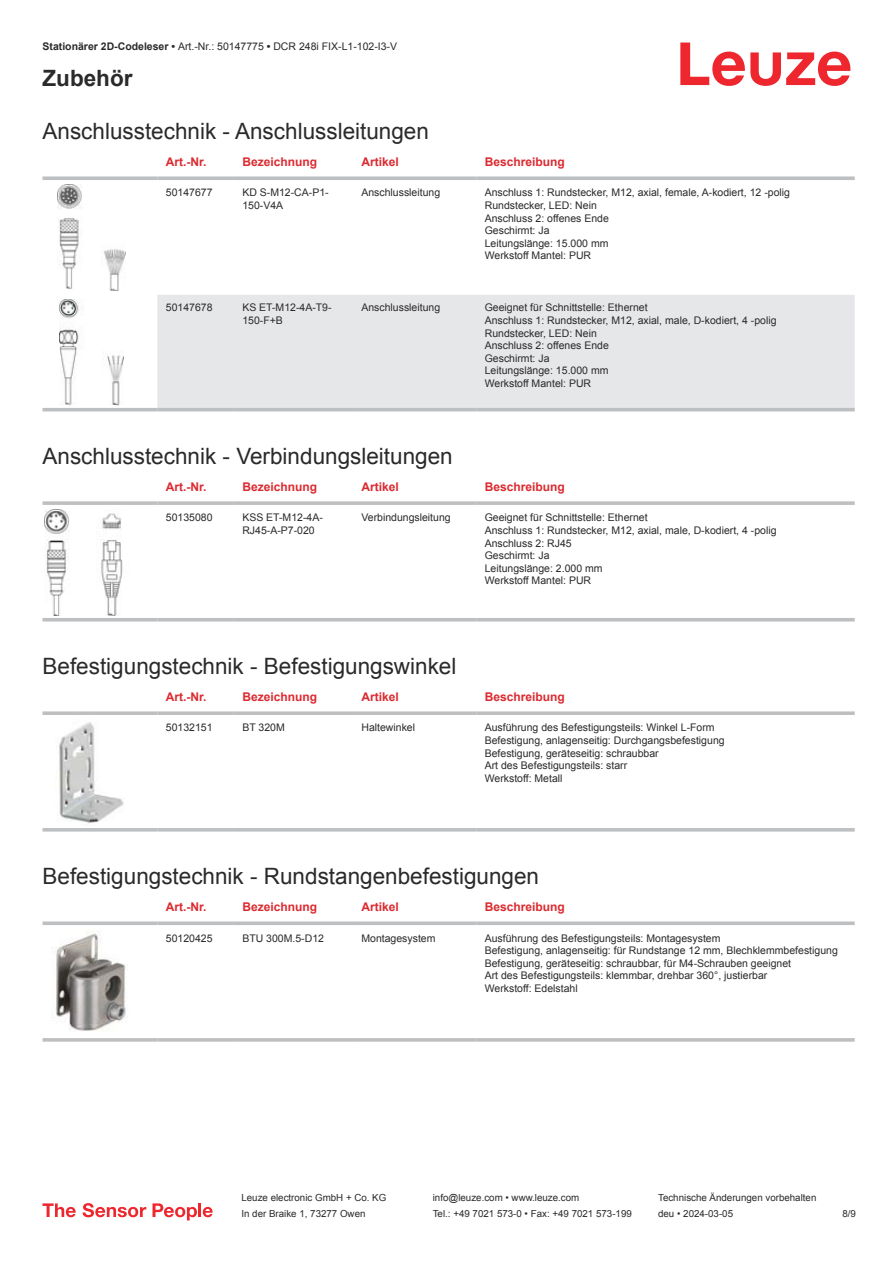
<style>
.page{position:relative;width:893px;height:1263px;background:#fff}
.page>*{position:absolute;margin:0;border:0;box-sizing:border-box;transform-origin:0 0}
.t1{font:22.5px "Arial";color:#2b292a}
.t2{font:700 22.5px "Arial";color:#2b292a}
.t3{font:700 12px "Arial";color:#db2a30}
.t4{font:10.5px/12.6px "Arial";color:#2b292a}
.t5{font:9.75px "Arial";color:#2b292a}
.s1{font-weight:700}
</style>
<div class="page">
<svg style="left:680px;top:43px;width:170px;height:43px"></svg>
<div style="left:157px;top:295px;width:698px;height:113px;background:#e6e7e9"></div>
<svg style="left:43px;top:176px;width:114px;height:4px"></svg>
<svg style="left:157px;top:176px;width:77px;height:4px"></svg>
<svg style="left:234px;top:176px;width:119px;height:4px"></svg>
<svg style="left:353px;top:176px;width:123px;height:4px"></svg>
<svg style="left:476px;top:176px;width:379px;height:4px;background:#c4c6c8"></svg>
<hr style="left:43px;top:408px;width:114px;height:3px;background:#bdbfc1">
<hr style="left:157px;top:408px;width:77px;height:3px;background:#bdbfc1">
<hr style="left:234px;top:408px;width:119px;height:3px;background:#bdbfc1">
<hr style="left:353px;top:408px;width:123px;height:3px;background:#bdbfc1">
<hr style="left:476px;top:408px;width:379px;height:3px;background:#bdbfc1">
<img style="left:57px;top:184px;width:68px;height:107px">
<img style="left:59px;top:299px;width:65px;height:106px">
<svg style="left:43px;top:515px;width:812px;height:107px"></svg>
<svg style="left:43px;top:501px;width:114px;height:4px"></svg>
<svg style="left:157px;top:501px;width:77px;height:4px"></svg>
<svg style="left:234px;top:501px;width:119px;height:4px"></svg>
<svg style="left:353px;top:501px;width:123px;height:4px"></svg>
<svg style="left:476px;top:501px;width:379px;height:4px;background:#c3c5c7"></svg>
<hr style="left:43px;top:618px;width:114px;height:3px;background:#bdbfc1">
<hr style="left:157px;top:618px;width:77px;height:3px;background:#bdbfc1">
<hr style="left:234px;top:618px;width:119px;height:3px;background:#bdbfc1">
<hr style="left:353px;top:618px;width:123px;height:3px;background:#bdbfc1">
<hr style="left:476px;top:618px;width:379px;height:3px;background:#bdbfc1">
<img style="left:45px;top:509px;width:93px;height:106px">
<svg style="left:43px;top:831px;width:812px;height:1px"></svg>
<svg style="left:43px;top:711px;width:114px;height:4px"></svg>
<svg style="left:157px;top:711px;width:77px;height:4px"></svg>
<svg style="left:234px;top:711px;width:119px;height:4px"></svg>
<svg style="left:353px;top:711px;width:123px;height:4px"></svg>
<svg style="left:476px;top:711px;width:379px;height:4px;background:#c3c5c7"></svg>
<hr style="left:43px;top:828px;width:114px;height:3px;background:#bdbfc1">
<hr style="left:157px;top:828px;width:77px;height:3px;background:#bdbfc1">
<hr style="left:234px;top:828px;width:119px;height:3px;background:#bdbfc1">
<hr style="left:353px;top:828px;width:123px;height:3px;background:#bdbfc1">
<hr style="left:476px;top:828px;width:379px;height:3px;background:#bdbfc1">
<img style="left:59px;top:722px;width:65px;height:101px">
<svg style="left:43px;top:921px;width:114px;height:4px"></svg>
<svg style="left:157px;top:921px;width:77px;height:4px"></svg>
<svg style="left:234px;top:921px;width:119px;height:4px"></svg>
<svg style="left:353px;top:921px;width:123px;height:4px"></svg>
<svg style="left:476px;top:921px;width:379px;height:4px;background:#c5c6c8"></svg>
<svg style="left:43px;top:1038px;width:114px;height:4px"></svg>
<svg style="left:157px;top:1038px;width:77px;height:4px"></svg>
<svg style="left:234px;top:1038px;width:119px;height:4px"></svg>
<svg style="left:353px;top:1038px;width:123px;height:4px"></svg>
<svg style="left:476px;top:1038px;width:379px;height:4px;background:#c3c5c7"></svg>
<img style="left:54px;top:931px;width:74px;height:100px">
<svg style="left:43px;top:1203px;width:33px;height:14px"></svg>
<svg style="left:83px;top:1203px;width:63px;height:14px"></svg>
<svg style="left:153px;top:1203px;width:44px;height:17px"></svg>
<hr style="left:198px;top:1203px;width:3px;height:14px;background:#ed272d">
<svg style="left:203px;top:1207px;width:10px;height:10px"></svg>
<p class="t4" style="left:43px;top:41px;width:356px"><span class="s1">Stationärer 2D-Codeleser •</span> Art.-Nr.: 50147775 <span class="s1">•</span> DCR 248i FIX-L1-102-I3-V</p>
<h1 class="t2" style="left:43px;top:70px;width:92px">Zubehör</h1>
<h1 class="t1" style="left:43px;top:123px;width:388px">Anschlusstechnik - Anschlussleitungen</h1>
<p class="t3" style="left:166px;top:157px;width:42px">Art.-Nr.</p>
<p class="t3" style="left:242px;top:157px;width:76px">Bezeichnung</p>
<p class="t3" style="left:361px;top:157px;width:39px">Artikel</p>
<p class="t3" style="left:485px;top:157px;width:82px">Beschreibung</p>
<p class="t4" style="left:166px;top:187px;width:48px">50147677</p>
<p class="t4" style="left:242px;top:187px;width:88px">KD S-M12-CA-P1-<br>150-V4A</p>
<p class="t4" style="left:361px;top:187px;width:80px">Anschlussleitung</p>
<p class="t4" style="left:485px;top:187px;width:307px">Anschluss 1: Rundstecker, M12, axial, female, A-kodiert, 12 -polig<br>Rundstecker, LED: Nein<br>Anschluss 2: offenes Ende<br>Geschirmt: Ja<br>Leitungslänge: 15.000 mm<br>Werkstoff Mantel: PUR</p>
<p class="t4" style="left:166px;top:302px;width:48px">50147678</p>
<p class="t4" style="left:242px;top:302px;width:91px">KS ET-M12-4A-T9-<br>150-F+B</p>
<p class="t4" style="left:361px;top:302px;width:80px">Anschlussleitung</p>
<p class="t4" style="left:485px;top:302px;width:293px">Geeignet für Schnittstelle: Ethernet<br>Anschluss 1: Rundstecker, M12, axial, male, D-kodiert, 4 -polig<br>Rundstecker, LED: Nein<br>Anschluss 2: offenes Ende<br>Geschirmt: Ja<br>Leitungslänge: 15.000 mm<br>Werkstoff Mantel: PUR</p>
<h1 class="t1" style="left:43px;top:448px;width:412px">Anschlusstechnik - Verbindungsleitungen</h1>
<p class="t3" style="left:166px;top:482px;width:42px">Art.-Nr.</p>
<p class="t3" style="left:242px;top:482px;width:76px">Bezeichnung</p>
<p class="t3" style="left:361px;top:482px;width:39px">Artikel</p>
<p class="t3" style="left:485px;top:482px;width:82px">Beschreibung</p>
<p class="t4" style="left:166px;top:512px;width:48px">50135080</p>
<p class="t4" style="left:242px;top:512px;width:82px">KSS ET-M12-4A-<br>RJ45-A-P7-020</p>
<p class="t4" style="left:361px;top:512px;width:91px">Verbindungsleitung</p>
<p class="t4" style="left:485px;top:512px;width:293px">Geeignet für Schnittstelle: Ethernet<br>Anschluss 1: Rundstecker, M12, axial, male, D-kodiert, 4 -polig<br>Anschluss 2: RJ45<br>Geschirmt: Ja<br>Leitungslänge: 2.000 mm<br>Werkstoff Mantel: PUR</p>
<h1 class="t1" style="left:43px;top:658px;width:415px">Befestigungstechnik - Befestigungswinkel</h1>
<p class="t3" style="left:166px;top:692px;width:42px">Art.-Nr.</p>
<p class="t3" style="left:242px;top:692px;width:76px">Bezeichnung</p>
<p class="t3" style="left:361px;top:692px;width:39px">Artikel</p>
<p class="t3" style="left:485px;top:692px;width:82px">Beschreibung</p>
<p class="t4" style="left:166px;top:722px;width:48px">50132151</p>
<p class="t4" style="left:242px;top:722px;width:44px">BT 320M</p>
<p class="t4" style="left:361px;top:722px;width:55px">Haltewinkel</p>
<p class="t4" style="left:485px;top:722px;width:241px">Ausführung des Befestigungsteils: Winkel L-Form Befestigung, anlagenseitig: Durchgangsbefestigung Befestigung, geräteseitig: schraubbar<br>Art des Befestigungsteils: starr<br>Werkstoff: Metall</p>
<h1 class="t1" style="left:43px;top:868px;width:498px">Befestigungstechnik - Rundstangenbefestigungen</h1>
<p class="t3" style="left:166px;top:902px;width:42px">Art.-Nr.</p>
<p class="t3" style="left:242px;top:902px;width:76px">Bezeichnung</p>
<p class="t3" style="left:361px;top:902px;width:39px">Artikel</p>
<p class="t3" style="left:485px;top:902px;width:82px">Beschreibung</p>
<p class="t4" style="left:166px;top:932px;width:48px">50120425</p>
<p class="t4" style="left:242px;top:932px;width:83px">BTU 300M.5-D12</p>
<p class="t4" style="left:361px;top:932px;width:76px">Montagesystem</p>
<p class="t4" style="left:485px;top:932px;width:355px">Ausführung des Befestigungsteils: Montagesystem<br>Befestigung, anlagenseitig: für Rundstange 12 mm, Blechklemmbefestigung Befestigung, geräteseitig: schraubbar, für M4-Schrauben geeignet<br>Art des Befestigungsteils: klemmbar, drehbar 360°, justierbar<br>Werkstoff: Edelstahl</p>
<p class="t5" style="left:241px;top:1194px;width:146px">Leuze electronic GmbH + Co. KG</p>
<p class="t5" style="left:433px;top:1194px;width:148px">info@leuze.com • www.leuze.com</p>
<p class="t5" style="left:658px;top:1194px;width:160px">Technische Änderungen vorbehalten</p>
<p class="t5" style="left:241px;top:1210px;width:126px">In der Braike 1, 73277 Owen</p>
<p class="t5" style="left:433px;top:1210px;width:201px">Tel.: +49 7021 573-0 • Fax: +49 7021 573-199</p>
<p class="t5" style="left:658px;top:1210px;width:76px">deu • 2024-03-05</p>
<p class="t5" style="left:842px;top:1210px;width:15px">8 /9</p>
</div>
